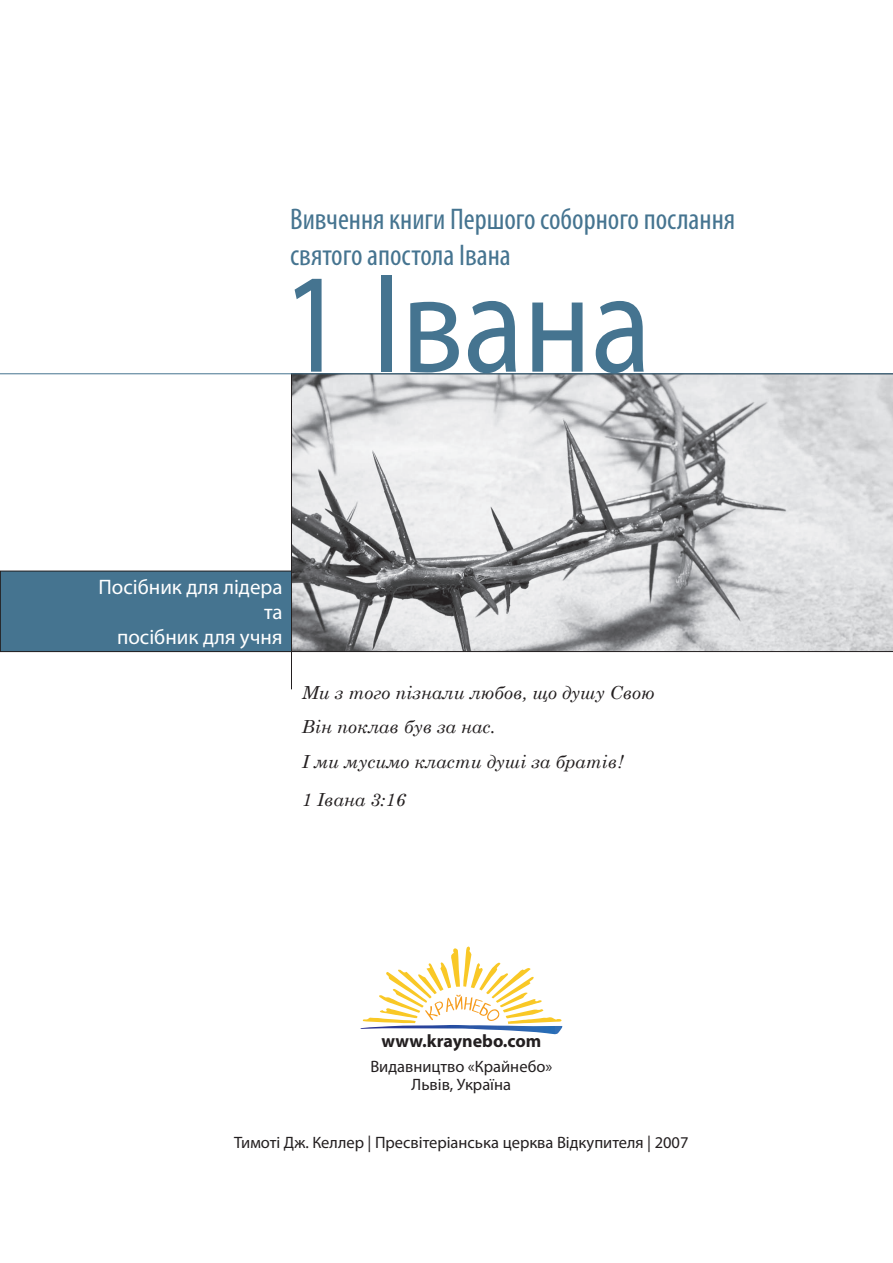
<style>
.page{position:relative;width:893px;height:1263px;background:#fff}
.page>*{position:absolute;margin:0;border:0;box-sizing:border-box;transform-origin:0 0}
.t1{font:142.8px "Myriad Pro";color:#457490;scale:.87 1}
.t2{font:condensed 30px/36px "Myriad Pro";color:#457490}
.t3{font:21px/25.2px "Myriad Pro";color:#fff;text-align:right}
.t4{font:italic 18px/34.5px "Century Schoolbook";color:#231f20}
.t5{font:700 18px "Myriad Pro";color:#231f20}
.t6{font:16.5px/18px "Myriad Pro";color:#231f20;text-align:center}
</style>
<div class="page">
<svg style="left:292px;top:374px;width:601px;height:278px;background:#c3c4c6"></svg>
<hr style="left:291px;top:373px;width:1px;height:316px;background:#231f20">
<hr style="left:0;top:373px;width:893px;height:1px;background:#46748f">
<img style="left:360px;top:1025px;width:202px;height:10px">
<svg style="left:362px;top:946px;width:199px;height:78px"></svg>
<div style="left:0;top:571px;width:291px;height:81px;background:#457490"></div>
<div style="left:0;top:571px;width:292px;height:81px;border:1px solid #231f20"></div>
<h2 class="t2" style="left:290px;top:200px;width:446px">Вивчення книги Першого соборного послання святого апостола Івана</h2>
<h1 class="t1" style="left:282px;top:236px;width:426px">1 Івана</h1>
<p class="t3" style="left:99px;top:574px;width:186px">Посібник для лідера та<br>посібник для учня</p>
<p class="t4" style="left:302px;top:674px;width:354px">Ми з того пізнали любов, що душу Свою<br>Він поклав був за нас.<br>І ми мусимо класти душі за братів!</p>
<p class="t4" style="left:302px;top:782px;width:105px">1 Івана 3:16</p>
<p class="t5" style="left:381px;top:1029px;width:161px">www.kraynebo.com</p>
<p class="t6" style="left:370px;top:1058px;width:183px">Видавництво «Крайнебо»<br>Львів, Україна</p>
<p class="t6" style="left:234px;top:1133px;width:456px">Тимоті Дж. Келлер | Пресвітеріанська церква Відкупителя | 2007</p>
</div>
